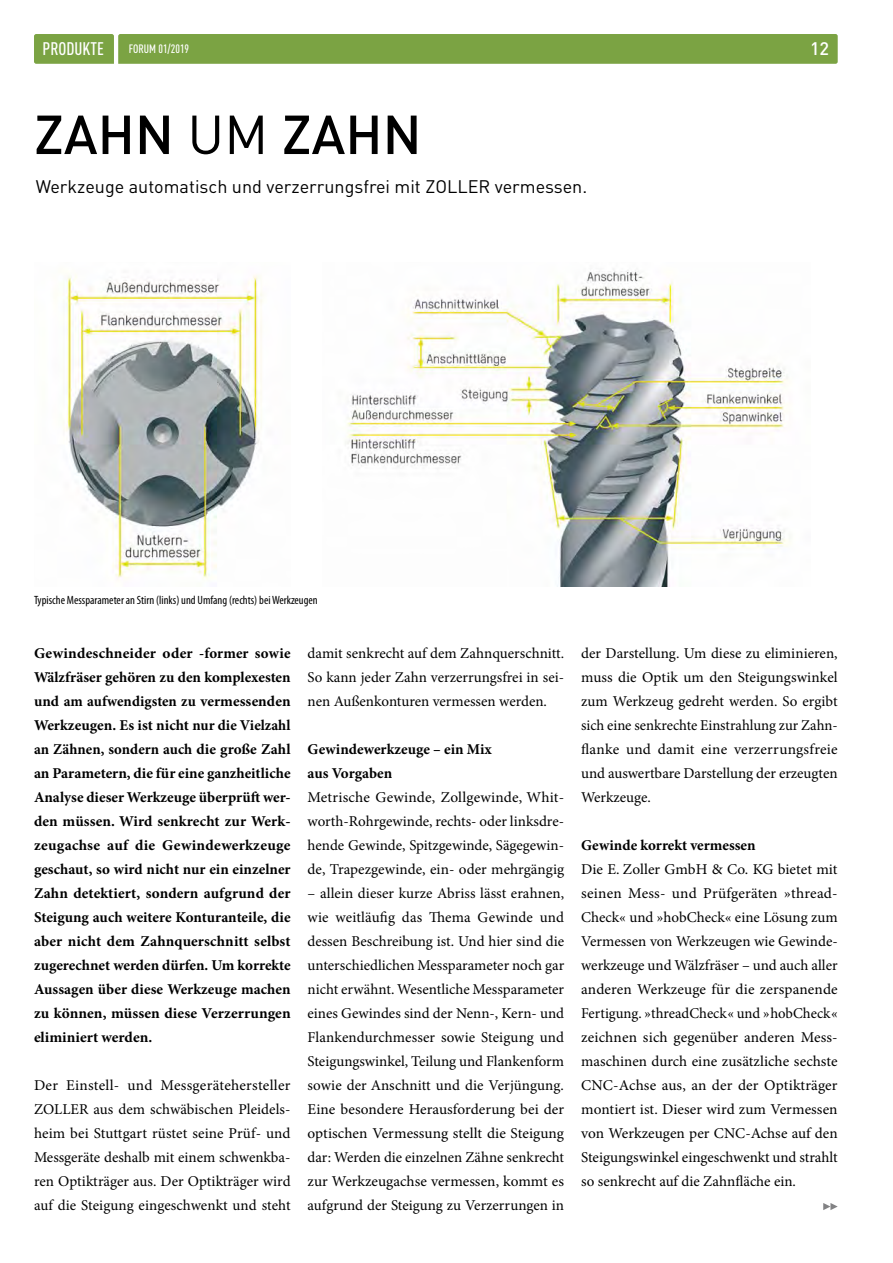
<style>
.page{position:relative;width:893px;height:1263px;background:#fff}
.page>*{position:absolute;margin:0;border:0;box-sizing:border-box;transform-origin:0 0}
.t1{font:500 54px "DIN";color:#000}
.t2{font:18px "DIN";color:#000}
.t3{font:500 18px "DIN Cond";color:#fff}
.t4{font:500 18px "DIN";color:#fff}
.t5{font:15px/24px "Minion Pro";color:#000;text-align:justify}
.t6{font:700 15px/24px "Minion Pro";color:#000;text-align:justify}
.t7{font:condensed 12px "Myriad Pro";color:#000}
.t8{font:500 12px "DIN Cond";color:#fff}
.s1{font-weight:400}
</style>
<div class="page">
<div style="left:34px;top:34px;width:804px;height:30px;background:#7ba343"></div>
<img style="left:63px;top:275px;width:200px;height:304px">
<img style="left:345px;top:269px;width:443px;height:317px">
<svg style="left:823px;top:1203px;width:15px;height:7px"></svg>
<p class="t3" style="left:43px;top:38px;width:63px">PRODUKTE</p>
<p class="t8" style="left:129px;top:42px;width:62px">FORUM 01/2019</p>
<h1 class="t1" style="left:34px;top:100px;width:389px">ZAHN <span class="s1">UM</span> ZAHN</h1>
<p class="t2" style="left:36px;top:175px;width:553px">Werkzeuge automatisch und verzerrungsfrei mit ZOLLER vermessen.</p>
<p class="t7" style="left:34px;top:592px;width:285px">Typische Messparameter an Stirn (links) und Umfang (rechts) bei Werkzeugen</p>
<p class="t4" style="left:810px;top:37px;width:21px">12</p>
<p class="t6" style="left:34px;top:641px;width:258px">Gewindeschneider oder -former sowie Wälzfräser gehören zu den komplexesten und am aufwendigsten zu vermessenden Werkzeugen. Es ist nicht nur die Vielzahl an Zähnen, sondern auch die große Zahl an Parametern, die für eine ganzheitliche Analyse dieser Werkzeuge überprüft wer&shy;den müssen. Wird senkrecht zur Werk&shy;zeugachse auf die Gewindewerkzeuge geschaut, so wird nicht nur ein einzelner Zahn detektiert, sondern aufgrund der Steigung auch weitere Konturanteile, die aber nicht dem Zahnquerschnitt selbst zugerechnet werden dürfen. Um korrekte Aussagen über diese Werkzeuge machen zu können, müssen diese Verzerrungen eliminiert werden.</p>
<p class="t5" style="left:34px;top:1073px;width:258px">Der Einstell- und Messgerätehersteller ZOLLER aus dem schwäbischen Pleidels&shy;heim bei Stuttgart rüstet seine Prüf- und Messgeräte deshalb mit einem schwenkba&shy;ren Optikträger aus. Der Optikträger wird auf die Steigung eingeschwenkt und steht</p>
<p class="t5" style="left:308px;top:641px;width:258px">damit senkrecht auf dem Zahnquerschnitt.<br>So kann jeder Zahn verzerrungsfrei in sei&shy;nen Außenkonturen vermessen werden.</p>
<p class="t6" style="left:308px;top:737px;width:186px">Gewindewerkzeuge – ein Mix aus Vorgaben</p>
<p class="t5" style="left:308px;top:785px;width:258px">Metrische Gewinde, Zollgewinde, Whit&shy;worth-Rohrgewinde, rechts- oder linksdre&shy;hende Gewinde, Spitzgewinde, Sägegewin&shy;de, Trapezgewinde, ein- oder mehrgängig</p>
<p class="t5" style="left:308px;top:881px;width:258px">– allein dieser kurze Abriss lässt erahnen, wie weitläufig das Thema Gewinde und dessen Beschreibung ist. Und hier sind die unterschiedlichen Messparameter noch gar nicht erwähnt. Wesentliche Messparameter eines Gewindes sind der Nenn-, Kern- und Flankendurchmesser sowie Steigung und Steigungswinkel, Teilung und Flankenform sowie der Anschnitt und die Verjüngung.<br>Eine besondere Herausforderung bei der optischen Vermessung stellt die Steigung dar: Werden die einzelnen Zähne senkrecht zur Werkzeugachse vermessen, kommt es aufgrund der Steigung zu Verzerrungen in</p>
<p class="t5" style="left:581px;top:641px;width:258px">der Darstellung. Um diese zu eliminieren, muss die Optik um den Steigungswinkel zum Werkzeug gedreht werden. So ergibt sich eine senkrechte Einstrahlung zur Zahn&shy;flanke und damit eine verzerrungsfreie und auswertbare Darstellung der erzeugten Werkzeuge.</p>
<p class="t6" style="left:581px;top:833px;width:176px">Gewinde korrekt vermessen</p>
<p class="t5" style="left:581px;top:857px;width:258px">Die E. Zoller GmbH &amp; Co. KG bietet mit seinen Mess- und Prüfgeräten »thread-Check« und »hobCheck« eine Lösung zum Vermessen von Werkzeugen wie Gewinde&shy;werkzeuge und Wälzfräser – und auch aller anderen Werkzeuge für die zerspanende Fertigung. »threadCheck« und »hobCheck« zeichnen sich gegenüber anderen Mess&shy;maschinen durch eine zusätzliche sechste CNC-Achse aus, an der der Optikträger montiert ist. Dieser wird zum Vermessen von Werkzeugen per CNC-Achse auf den Steigungswinkel eingeschwenkt und strahlt so senkrecht auf die Zahnfläche ein.</p>
</div>
